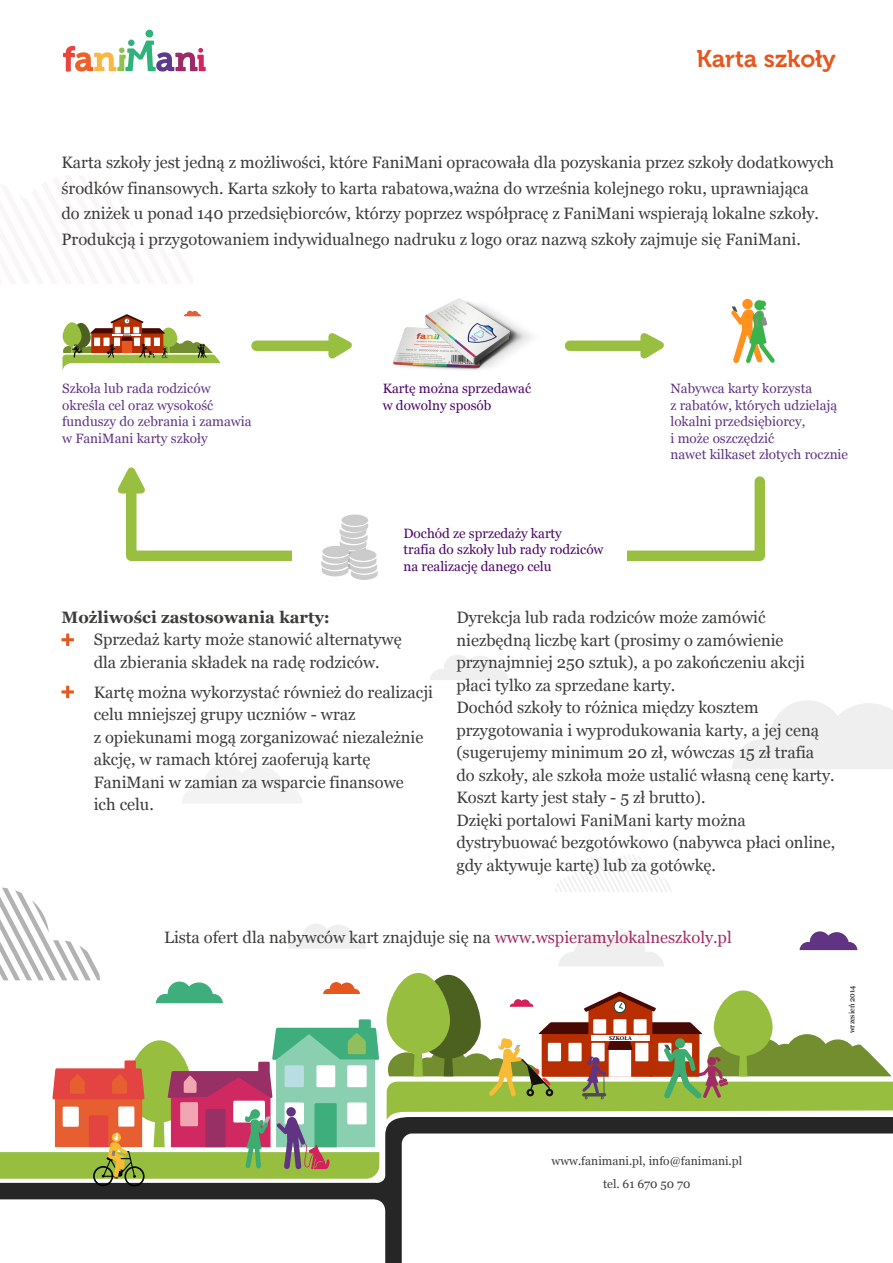
<style>
.page{position:relative;width:893px;height:1263px;background:#fff}
.page>*{position:absolute;margin:0;border:0;box-sizing:border-box;transform-origin:0 0}
.t1{font:24px "Museo 700";color:#e6571f}
.t2{font:16.5px/22.5px "Georgia";color:#3c3c3b}
.t3{font:700 16.5px "Georgia";color:#3c3c3b}
.t4{font:13.5px/16.5px "Georgia";color:#603383}
.t5{font:13.5px/16.5px "Georgia";color:#4b0267}
.t6{font:12px/22.5px "Georgia";color:#3c3c3b;text-align:center}
.t7{font:7.5px "Georgia";color:#000}
.t8{font:700 5.7px "Adobe Garamond Pro";letter-spacing:.025em;color:#000}
.s1{color:#a12b63}
</style>
<div class="page">
<svg style="left:0;top:1117px;width:893px;height:146px"></svg>
<svg style="left:126px;top:476px;width:640px;height:86px"></svg>
<svg style="left:430px;top:655px;width:79px;height:25px"></svg>
<svg style="left:182px;top:765px;width:120px;height:38px"></svg>
<div style="left:292px;top:492px;width:335px;height:104px;background:#fff"></div>
<img style="left:393px;top:298px;width:140px;height:72px">
<svg style="left:731px;top:300px;width:44px;height:63px"></svg>
<svg style="left:62px;top:311px;width:159px;height:59px"></svg>
<div style="left:341px;top:514px;width:27px;height:12px;background:#cbcbcb;border-radius:50%"></div>
<svg style="left:321px;top:523px;width:57px;height:57px"></svg>
<svg style="left:0;top:887px;width:100px;height:93px"></svg>
<svg style="left:555px;top:854px;width:116px;height:38px"></svg>
<svg style="left:0;top:1019px;width:379px;height:167px"></svg>
<svg style="left:289px;top:924px;width:77px;height:25px"></svg>
<svg style="left:323px;top:982px;width:37px;height:12px"></svg>
<svg style="left:732px;top:700px;width:161px;height:69px"></svg>
<svg style="left:156px;top:981px;width:67px;height:22px"></svg>
<svg style="left:800px;top:931px;width:57px;height:19px"></svg>
<svg style="left:387px;top:973px;width:506px;height:147px"></svg>
<svg style="left:558px;top:932px;width:106px;height:34px"></svg>
<div style="left:591px;top:1035px;width:59px;height:5px;background:#fff"></div>
<svg style="left:63px;top:30px;width:143px;height:42px"></svg>
<div style="left:570px;top:341px;width:81px;height:10px;background:#98bf3f"></div>
<svg style="left:634px;top:333px;width:30px;height:26px"></svg>
<div style="left:256px;top:341px;width:82px;height:10px;background:#98bf3f"></div>
<svg style="left:322px;top:333px;width:30px;height:26px"></svg>
<svg style="left:117px;top:467px;width:37px;height:33px"></svg>
<svg style="left:61px;top:633px;width:13px;height:13px"></svg>
<svg style="left:61px;top:686px;width:13px;height:12px"></svg>
<h1 class="t1" style="left:697px;top:46px;width:141px">Karta szkoły</h1>
<p class="t2" style="left:62px;top:149px;width:774px;line-height:25.5px">Karta szkoły jest jedną z możliwości, które FaniMani opracowała dla pozyskania przez szkoły dodatkowych środków finansowych. Karta szkoły to karta rabatowa,ważna do września kolejnego roku, uprawniająca<br>do zniżek u ponad 140 przedsiębiorców, którzy poprzez współpracę z FaniMani wspierają lokalne szkoły.<br>Produkcją i przygotowaniem indywidualnego nadruku z logo oraz nazwą szkoły zajmuje się FaniMani.</p>
<p class="t4" style="left:62px;top:380px;width:191px">Szkoła lub rada rodziców określa cel oraz wysokość funduszy do zebrania i zamawia w FaniMani karty szkoły</p>
<p class="t5" style="left:383px;top:380px;width:150px">Kartę można sprzedawać w dowolny sposób</p>
<p class="t5" style="left:403px;top:524px;width:202px">Dochód ze sprzedaży karty<br>trafia do szkoły lub rady rodziców na realizację danego celu</p>
<p class="t4" style="left:670px;top:380px;width:179px">Nabywca karty korzysta<br>z rabatów, których udzielają lokalni przedsiębiorcy,<br>i może oszczędzić<br>nawet kilkaset złotych rocznie</p>
<p class="t3" style="left:62px;top:605px;width:270px">Możliwości zastosowania karty:</p>
<p class="t2" style="left:94px;top:628px;width:309px">Sprzedaż karty może stanowić alternatywę dla zbierania składek na radę rodziców.</p>
<p class="t2" style="left:94px;top:680px;width:341px">Kartę można wykorzystać również do realizacji celu mniejszej grupy uczniów - wraz<br>z opiekunami mogą zorganizować niezależnie akcję, w ramach której zaoferują kartę FaniMani w zamian za wsparcie finansowe<br>ich celu.</p>
<p class="t2" style="left:456px;top:605px;width:380px">Dyrekcja lub rada rodziców może zamówić niezbędną liczbę kart (prosimy o zamówienie przynajmniej 250 sztuk), a po zakończeniu akcji płaci tylko za sprzedane karty.<br>Dochód szkoły to różnica między kosztem przygotowania i wyprodukowania karty, a jej ceną (sugerujemy minimum 20 zł, wówczas 15 zł trafia do szkoły, ale szkoła może ustalić własną cenę karty.<br>Koszt karty jest stały - 5 zł brutto).<br>Dzięki portalowi FaniMani karty można dystrybuować bezgotówkowo (nabywca płaci online, gdy aktywuje kartę) lub za gotówkę.</p>
<p class="t2" style="left:164px;top:925px;width:569px">Lista ofert dla nabywców kart znajduje się na <span class="s1">www.wspieramylokalneszkoly.pl</span></p>
<p class="t8" style="left:609px;top:1034px;width:24px">SZKOŁA</p>
<p class="t6" style="left:551px;top:1149px;width:192px">www.fanimani.pl, info@fanimani.pl tel. 61 670 50 70</p>
<p class="t7" style="left:846px;top:1033px;width:49px;rotate:-90deg">wrzesień 2014</p>
</div>
